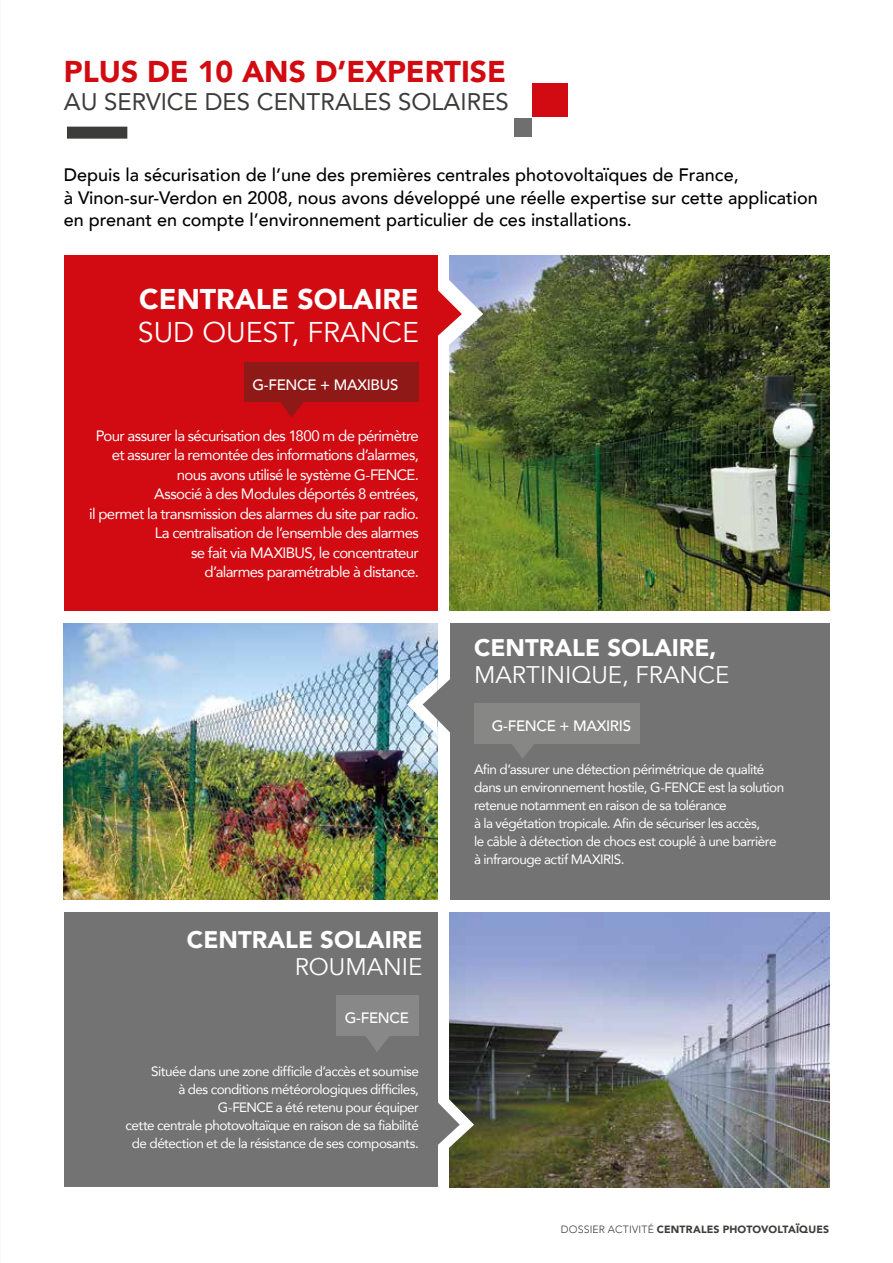
<style>
.page{position:relative;width:893px;height:1263px;background:#fff}
.page>*{position:absolute;margin:0;border:0;box-sizing:border-box;transform-origin:0 0}
.t1{font:900 30px "Avenir";color:#d20a11}
.t2{font:900 28.5px "Avenir";color:#fff}
.t3{font:28.5px "Avenir";color:#fff}
.t4{font:900 24px "Avenir";color:#fff}
.t5{font:24px "Avenir";color:#3c3c3b}
.t6{font:24px "Avenir";color:#fff}
.t7{font:500 18px/22.5px "Avenir";color:#000}
.t8{font:15px/19.5px "Avenir";letter-spacing:-.04em;color:#fff;text-align:right}
.t9{font:500 15px "Avenir";letter-spacing:-.02em;color:#fff}
.t10{font:13.5px/18px "Avenir";letter-spacing:-.04em;color:#fff}
.t11{font:900 10.5px "Avenir";letter-spacing:.015em;color:#3c3c3b}
.s1{font-weight:300}
</style>
<div class="page">
<img style="left:64px;top:624px;width:373px;height:276px">
<div style="left:67px;top:127px;width:60px;height:12px;background:#3c3c3b"></div>
<div style="left:514px;top:118px;width:18px;height:19px;background:#706f6f"></div>
<div style="left:532px;top:83px;width:36px;height:34px;background:#d20a11"></div>
<img style="left:450px;top:256px;width:379px;height:355px">
<img style="left:450px;top:912px;width:379px;height:275px">
<div style="left:64px;top:255px;width:373px;height:356px;background:#d20a11"></div>
<div style="left:450px;top:624px;width:379px;height:276px;background:#747373"></div>
<div style="left:64px;top:912px;width:373px;height:275px;background:#747373"></div>
<svg style="left:437px;top:275px;width:46px;height:75px"></svg>
<svg style="left:407px;top:676px;width:43px;height:59px"></svg>
<svg style="left:437px;top:1094px;width:37px;height:59px"></svg>
<div style="left:244px;top:363px;width:175px;height:39px;background:#8f1916"></div>
<svg style="left:280px;top:402px;width:24px;height:15px"></svg>
<div style="left:336px;top:995px;width:83px;height:40px;background:#898888"></div>
<svg style="left:365px;top:1035px;width:26px;height:17px"></svg>
<div style="left:474px;top:703px;width:166px;height:40px;background:#878786"></div>
<svg style="left:510px;top:743px;width:26px;height:16px"></svg>
<h1 class="t1" style="left:64px;top:46px;width:444px">PLUS DE 10 ANS D’EXPERTISE</h1>
<h3 class="t5" style="left:64px;top:83px;width:447px">AU SERVICE DES CENTRALES SOLAIRES</h3>
<p class="t7" style="left:64px;top:163px;width:756px">Depuis la sécurisation de l’une des premières centrales photovoltaïques de France,<br>à Vinon-sur-Verdon en 2008, nous avons développé une réelle expertise sur cette application en prenant en compte l’environnement particulier de ces installations.</p>
<h2 class="t2" style="left:139px;top:275px;width:281px">CENTRALE SOLAIRE</h2>
<h2 class="t3" style="left:138px;top:315px;width:282px">SUD OUEST, FRANCE</h2>
<p class="t9" style="left:253px;top:371px;width:147px">G-FENCE + MAXIBUS</p>
<p class="t8" style="left:89px;top:425px;width:331px">Pour assurer la sécurisation des 1800 m de périmètre et assurer la remontée des informations d’alarmes, nous avons utilisé le système G-FENCE.<br>Associé à des Modules déportés 8 entrées,<br>il permet la transmission des alarmes du site par radio.<br>La centralisation de l’ensemble des alarmes<br>se fait via MAXIBUS, le concentrateur<br>d’alarmes paramétrable à distance.</p>
<h3 class="t4" style="left:187px;top:919px;width:237px">CENTRALE SOLAIRE</h3>
<h3 class="t6" style="left:295px;top:953px;width:129px">ROUMANIE</h3>
<p class="t9" style="left:345px;top:1004px;width:66px">G-FENCE</p>
<p class="t10" style="left:126px;top:1061px;width:295px;text-align:right">Située dans une zone difficile d’accès et soumise<br>à des conditions météorologiques difficiles, G-FENCE a été retenu pour équiper<br>cette centrale photovoltaïque en raison de sa fiabilité de détection et de la résistance de ses composants.</p>
<h3 class="t4" style="left:474px;top:627px;width:244px">CENTRALE SOLAIRE,</h3>
<h3 class="t6" style="left:474px;top:660px;width:257px">MARTINIQUE, FRANCE</h3>
<p class="t9" style="left:492px;top:712px;width:141px">G-FENCE + MAXIRIS</p>
<p class="t10" style="left:474px;top:759px;width:312px">Afin d’assurer une détection périmétrique de qualité dans un environnement hostile, G-FENCE est la solution retenue notamment en raison de sa tolérance<br>à la végétation tropicale. Afin de sécuriser les accès,<br>le câble à détection de chocs est couplé à une barrière à infrarouge actif MAXIRIS.</p>
<p class="t11" style="left:561px;top:1220px;width:270px"><span class="s1">DOSSIER ACTIVITÉ</span> CENTRALES PHOTOVOLTAÏQUES</p>
</div>
